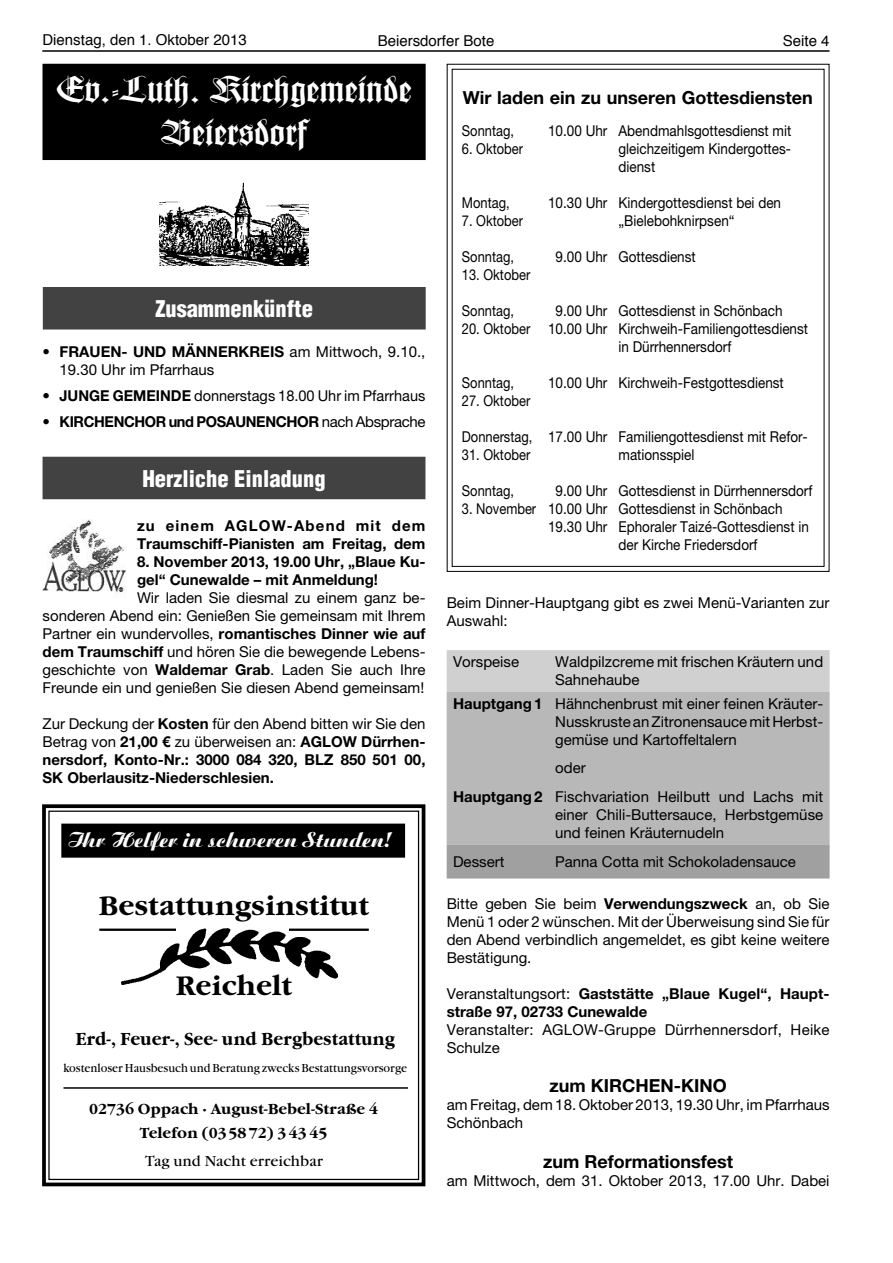
<style>
.page{position:relative;width:893px;height:1263px;background:#fff}
.page>*{position:absolute;margin:0;border:0;box-sizing:border-box;transform-origin:0 0}
.t1{font:36px/43.2px "Wilhelm Klingspor Gotisch Dfr";color:#fff;text-align:center;scale:1.25 1}
.t2{font:700 27.6px "Garamond Itc T";color:#000}
.t3{font:900 condensed 22.5px "Helvetica";color:#fff}
.t4{font:800 22.5px "Aritus D";color:#fff}
.t5{font:700 18px "Helvetica Neue";color:#000}
.t6{font:700 18px "Helvetica Neue LT Pro";color:#000}
.t7{font:700 18px "Garamond Itc T";color:#000;scale:.94 1}
.t8{font:15px/18px "Helvetica Neue LT Pro";color:#000}
.t9{font:15px/18px "Helvetica Neue LT Pro";color:#000;scale:.9 1}
.t10{font:700 15px/18px "Helvetica Neue LT Pro";color:#000}
.t11{font:15px "Helvetica Neue LT Pro";color:#000;scale:.86 1}
.t12{font:15px/18px "Helvetica Neue";color:#000}
.t13{font:700 15px/24px "Garamond Itc T";color:#000;text-align:center}
.t14{font:15px "Helvetica";color:#000}
.t15{font:700 15px "Helvetica Neue";letter-spacing:-.025em;color:#000}
.t16{font:15px "Garamond Itc T";color:#000}
.t17{font:12px "Garamond Itc T";letter-spacing:-.005em;color:#000;scale:.94 1}
.s1{font-weight:700}
.s2{font-weight:400}
</style>
<div class="page">
<hr style="left:42px;top:50px;width:787px;height:2px;background:#000">
<svg style="left:446px;top:63px;width:384px;height:509px"></svg>
<svg style="left:42px;top:804px;width:384px;height:383px"></svg>
<div style="left:48px;top:811px;width:371px;height:369px;border:1px solid #000"></div>
<hr style="left:63px;top:1087px;width:345px;height:2px;background:#000">
<div style="left:62px;top:824px;width:342px;height:33px;background:#000"></div>
<div style="left:61px;top:824px;width:344px;height:34px;border:2px solid #000"></div>
<hr style="left:99px;top:929px;width:270px;height:2px;background:#000">
<div style="left:176px;top:923px;width:112px;height:10px;background:#fff"></div>
<img style="left:121px;top:928px;width:216px;height:57px">
<div style="left:43px;top:64px;width:382px;height:95px;background:#000"></div>
<div style="left:42px;top:64px;width:383px;height:96px;border:2px solid #000"></div>
<img style="left:160px;top:182px;width:149px;height:83px">
<div style="left:44px;top:288px;width:381px;height:41px;background:#424242"></div>
<div style="left:43px;top:287px;width:382px;height:43px;border:2px solid #424242"></div>
<div style="left:43px;top:457px;width:381px;height:42px;background:#424242"></div>
<img style="left:43px;top:520px;width:83px;height:73px">
<div style="left:446px;top:650px;width:383px;height:42px;background:#d0d0d0"></div>
<div style="left:446px;top:692px;width:383px;height:153px;background:#b8b8b8"></div>
<div style="left:446px;top:845px;width:383px;height:34px;background:#a0a0a0"></div>
<p class="t14" style="left:42px;top:34px;width:206px">Dienstag, den 1. Oktober 2013</p>
<p class="t14" style="left:377px;top:34px;width:118px">Beiersdorfer Bote</p>
<p class="t14" style="left:782px;top:34px;width:48px">Seite 4</p>
<h1 class="t1" style="left:56px;top:70px;width:286px">Ev.-Luth. Kirchgemeinde<br>Beier#dorf</h1>
<h3 class="t3" style="left:155px;top:300px;width:159px">Zusammenkünfte</h3>
<p class="t12" style="left:59px;top:344px;width:367px;text-indent:-17px"><span class="s1">• FRAUEN- UND MÄNNERKREIS</span> am Mittwoch, 9.10.,<br>19.30 Uhr im Pfarrhaus</p>
<p class="t12" style="left:42px;top:388px;width:384px">• <span class="s1">JUNGE GEMEINDE</span> donnerstags 18.00 Uhr im Pfarrhaus</p>
<p class="t15" style="left:42px;top:416px;width:384px">• KIRCHENCHOR und POSAUNENCHOR <span class="s2">nach Absprache</span></p>
<h3 class="t3" style="left:142px;top:470px;width:185px">Herzliche Einladung</h3>
<p class="t10" style="left:137px;top:518px;width:290px">zu einem AGLOW-Abend mit dem<br>Traumschiff-Pianisten am Freitag, dem</p>
<p class="t10" style="left:137px;top:554px;width:290px">8. November 2013, 19.00 Uhr, „Blaue Ku&shy;gel“ Cunewalde – mit Anmeldung!</p>
<p class="t8" style="left:43px;top:590px;width:384px;text-align:justify;text-indent:94px">Wir laden Sie diesmal zu einem ganz be&shy;sonderen Abend ein: Genießen Sie gemeinsam mit Ihrem Partner ein wundervolles, <span class="s1">romantisches Dinner wie auf dem Traumschiff</span> und hören Sie die bewegende Lebens&shy;geschichte von <span class="s1">Waldemar Grab</span>. Laden Sie auch Ihre Freunde ein und genießen Sie diesen Abend gemeinsam!</p>
<p class="t10" style="left:43px;top:716px;width:384px;text-align:justify"><span class="s2">Zur Deckung der</span> Kosten <span class="s2">für den Abend bitten wir Sie den Betrag von</span> 21,00 € <span class="s2">zu überweisen an:</span> AGLOW Dürrhen&shy;nersdorf, Konto-Nr.: 3000 084 320, BLZ 850 501 00, SK Oberlausitz-Niederschlesien.</p>
<h3 class="t4" style="left:68px;top:831px;width:324px">Ihr Helfer in schweren Stunden!</h3>
<h2 class="t2" style="left:99px;top:889px;width:272px">Bestattungsinstitut</h2>
<h2 class="t2" style="left:175px;top:969px;width:118px">Reichelt</h2>
<p class="t7" style="left:75px;top:1031px;width:341px">Erd-, Feuer-, See- und Bergbestattung</p>
<p class="t17" style="left:63px;top:1064px;width:367px">kostenloser Hausbesuch und Beratung zwecks Bestattungsvorsorge</p>
<p class="t13" style="left:89px;top:1098px;width:290px">02736 Oppach · August-Bebel-Straße 4<br>Telefon (0358 72) 3 43 45</p>
<p class="t16" style="left:145px;top:1156px;width:179px">Tag und Nacht erreichbar</p>
<p class="t5" style="left:463px;top:91px;width:351px">Wir laden ein zu unseren Gottesdiensten</p>
<p class="t11" style="left:462px;top:125px;width:62px">Sonntag,</p>
<p class="t11" style="left:462px;top:143px;width:73px">6. Oktober</p>
<p class="t9" style="left:548px;top:123px;width:67px">10.00 Uhr</p>
<p class="t9" style="left:618px;top:123px;width:194px;text-align:justify">Abendmahlsgottesdienst mit gleichzeitigem Kindergottes&shy;dienst</p>
<p class="t9" style="left:618px;top:195px;width:182px">Kindergottesdienst bei den „Bielebohknirpsen“</p>
<p class="t9" style="left:618px;top:249px;width:87px">Gottesdienst</p>
<p class="t9" style="left:548px;top:195px;width:67px">10.30 Uhr</p>
<p class="t11" style="left:462px;top:197px;width:57px">Montag,</p>
<p class="t11" style="left:462px;top:215px;width:73px">7. Oktober</p>
<p class="t11" style="left:462px;top:251px;width:62px">Sonntag,</p>
<p class="t11" style="left:462px;top:269px;width:81px">13. Oktober</p>
<p class="t11" style="left:462px;top:305px;width:62px">Sonntag,</p>
<p class="t11" style="left:462px;top:323px;width:81px">20. Oktober</p>
<p class="t9" style="left:555px;top:249px;width:59px">9.00 Uhr</p>
<p class="t9" style="left:618px;top:303px;width:212px">Gottesdienst in Schönbach<br>Kirchweih-Familiengottesdienst in Dürrhennersdorf</p>
<p class="t9" style="left:618px;top:375px;width:185px">Kirchweih-Festgottesdienst</p>
<p class="t9" style="left:548px;top:303px;width:67px;text-align:center">9.00 Uhr<br>10.00 Uhr</p>
<p class="t11" style="left:462px;top:377px;width:62px">Sonntag,</p>
<p class="t11" style="left:462px;top:395px;width:81px">27. Oktober</p>
<p class="t11" style="left:462px;top:431px;width:83px">Donnerstag,</p>
<p class="t11" style="left:462px;top:449px;width:81px">31. Oktober</p>
<p class="t11" style="left:462px;top:485px;width:62px">Sonntag,</p>
<p class="t11" style="left:462px;top:503px;width:88px">3. November</p>
<p class="t9" style="left:548px;top:375px;width:67px">10.00 Uhr</p>
<p class="t9" style="left:618px;top:429px;width:212px">Familiengottesdienst mit Refor&shy;mationsspiel</p>
<p class="t9" style="left:618px;top:483px;width:217px">Gottesdienst in Dürrhennersdorf<br>Gottesdienst in Schönbach<br>Ephoraler Taizé-Gottesdienst in der Kirche Friedersdorf</p>
<p class="t9" style="left:548px;top:429px;width:67px">17.00 Uhr</p>
<p class="t9" style="left:548px;top:483px;width:67px;text-align:center">9.00 Uhr<br>10.00 Uhr<br>19.30 Uhr</p>
<p class="t8" style="left:446px;top:595px;width:384px">Beim Dinner-Hauptgang gibt es zwei Menü-Varianten zur<br>Auswahl:</p>
<p class="t8" style="left:453px;top:654px;width:68px">Vorspeise</p>
<p class="t8" style="left:555px;top:654px;width:269px">Waldpilzcreme mit frischen Kräutern und<br>Sahnehaube</p>
<p class="t8" style="left:555px;top:696px;width:269px;text-align:justify;text-indent:-102px"><span class="s1">Hauptgang 1</span> Hähnchenbrust mit einer feinen Kräuter-Nusskruste an Zitronensauce mit Herbst&shy;gemüse und Kartoffeltalern</p>
<p class="t8" style="left:453px;top:755px;width:371px;line-height:28.8px;text-indent:102px">oder<br><span class="s1">Hauptgang 2</span> Fischvariation Heilbutt und Lachs mit</p>
<p class="t8" style="left:555px;top:807px;width:269px">einer Chili-Buttersauce, Herbstgemüse und feinen Kräuternudeln</p>
<p class="t8" style="left:453px;top:854px;width:53px">Dessert</p>
<p class="t8" style="left:555px;top:854px;width:242px">Panna Cotta mit Schokoladensauce</p>
<p class="t8" style="left:446px;top:896px;width:384px;text-align:justify">Bitte geben Sie beim <span class="s1">Verwendungszweck</span> an, ob Sie Menü 1 oder 2 wünschen. Mit der Überweisung sind Sie für den Abend verbindlich angemeldet, es gibt keine weitere Bestätigung.</p>
<p class="t10" style="left:446px;top:986px;width:384px"><span class="s2">Veranstaltungsort:</span> Gaststätte „Blaue Kugel“, Haupt&shy;straße 97, 02733 Cunewalde</p>
<p class="t8" style="left:446px;top:1022px;width:384px">Veranstalter: AGLOW-Gruppe Dürrhennersdorf, Heike<br>Schulze</p>
<p class="t6" style="left:549px;top:1079px;width:179px">zum KIRCHEN-KINO</p>
<p class="t8" style="left:446px;top:1097px;width:384px">am Freitag, dem 18. Oktober 2013, 19.30 Uhr, im Pfarrhaus<br>Schönbach</p>
<p class="t6" style="left:543px;top:1155px;width:191px">zum Reformationsfest</p>
<p class="t8" style="left:446px;top:1173px;width:384px">am Mittwoch, dem 31. Oktober 2013, 17.00 Uhr. Dabei</p>
</div>
